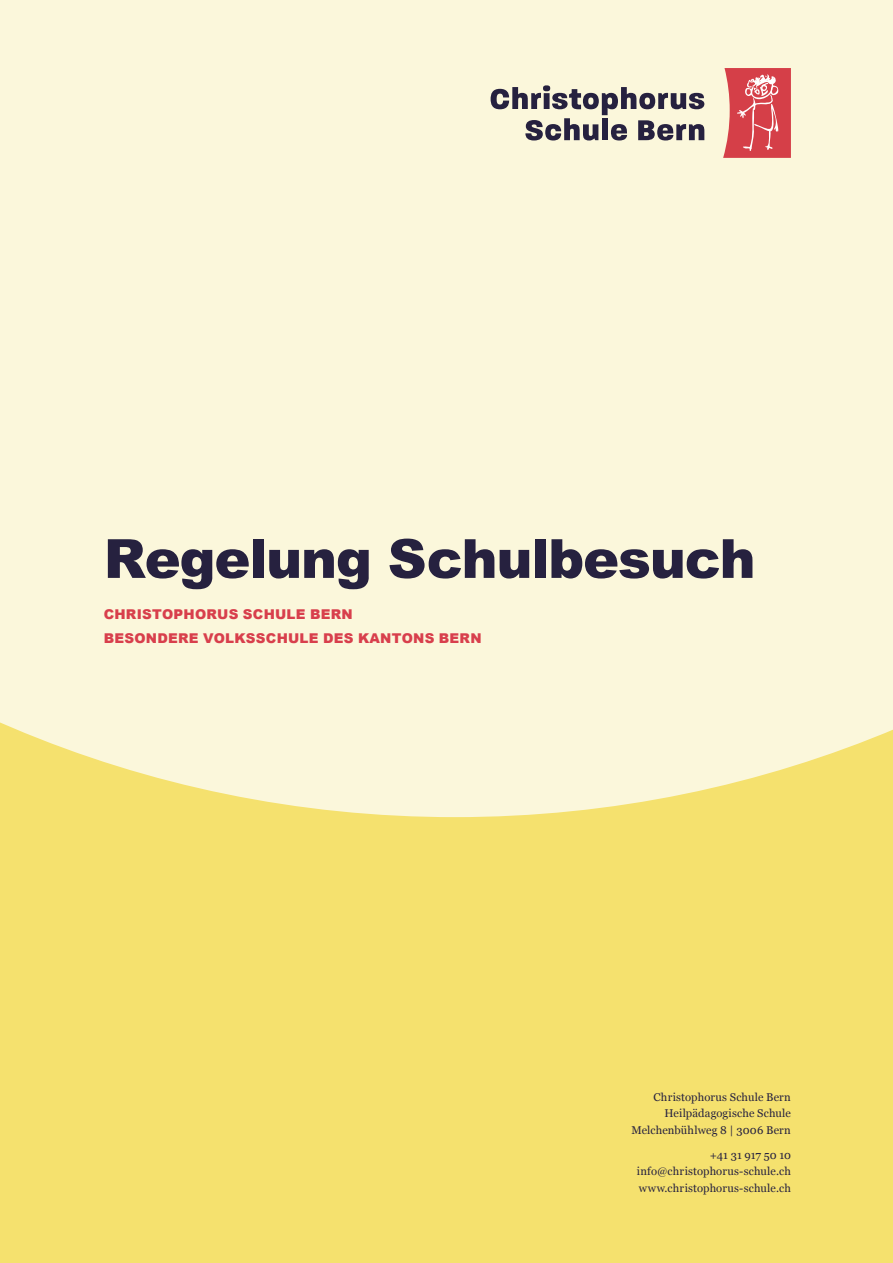
<style>
.page{position:relative;width:893px;height:1263px;background:#f5e16e}
.page>*{position:absolute;margin:0;border:0;box-sizing:border-box;transform-origin:0 0}
.t1{font:900 54px "Arial";letter-spacing:-.02em;color:#26213f}
.t2{font:900 13.5px/24px "Arial";letter-spacing:.015em;color:#d83f4c}
.t3{font:11.25px/16.5px "Georgia";letter-spacing:.015em;color:#26213f;text-align:right}
</style>
<div class="page">
<div style="left:0;top:0;width:893px;height:817px;background:#fbf7db"></div>
<svg style="left:723px;top:68px;width:68px;height:90px;background:#dc6065"></svg>
<svg style="left:491px;top:85px;width:213px;height:55px;background:#ada8a1"></svg>
<h1 class="t1" style="left:104px;top:518px;width:653px">Regelung Schulbesuch</h1>
<p class="t2" style="left:104px;top:601px;width:379px">CHRISTOPHORUS SCHULE BERN<br>BESONDERE VOLKSSCHULE DES KANTONS BERN</p>
<p class="t3" style="left:631px;top:1088px;width:161px">Christophorus Schule Bern<br>Heilpädagogische Schule<br>Melchenbühlweg 8 | 3006 Bern</p>
<p class="t3" style="left:637px;top:1146px;width:156px;text-align:justify;text-indent:73px">+41 31 917 50 10 info@christophorus-schule.ch www.christophorus-schule.ch</p>
</div>
